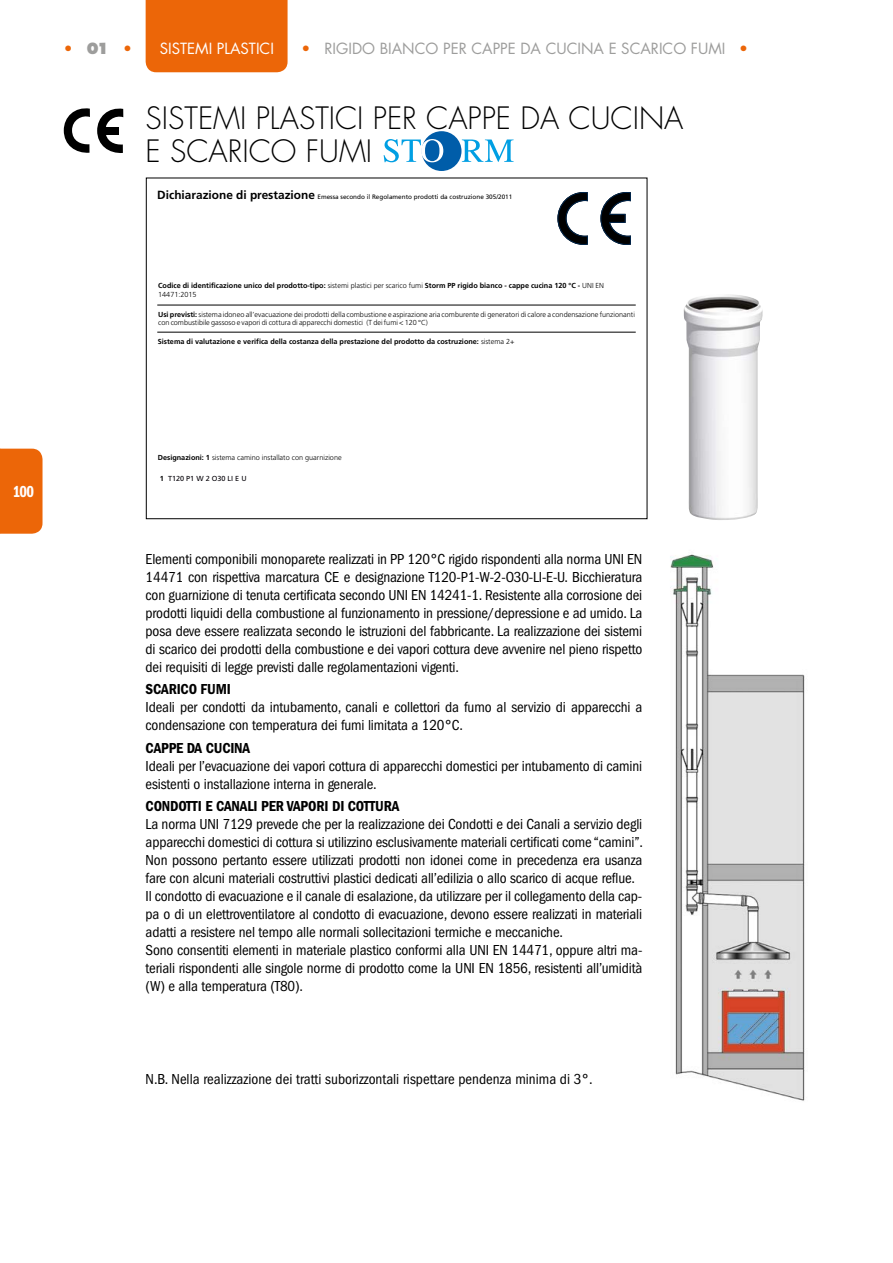
<style>
.page{position:relative;width:893px;height:1263px;background:#fff}
.page>*{position:absolute;margin:0;border:0;box-sizing:border-box;transform-origin:0 0}
.t1{font:300 30px/33px "Futura";color:#000}
.t2{font:600 condensed 16.5px "Franklin Gothic";color:#fff;scale:.9 1}
.t3{font:condensed 15px/18px "Franklin Gothic";letter-spacing:-.01em;color:#000}
.t4{font:600 condensed 15px "Franklin Gothic";letter-spacing:-.01em;color:#000}
.t5{font:15px "Futura";color:#9d9d9c}
.t6{font:15px "Futura";color:#fff}
.t7{font:15px "Futura";color:#ec6608}
.t8{font:300 7.35px/8.4px "Frutiger 45";color:#000}
.t9{font:700 7.35px "Frutiger 65";color:#000}
.t10{font:7.35px "Frutiger 55 Roman";color:#040007}
.t11{font:6.3px "Frutiger 55 Roman";color:#000}
.s1{font-weight:800;color:#9d9d9c}
.s2{color:#ec6608}
.s3{font-family:"Frutiger 65";font-weight:700;font-size:11.85px}
.s4{font-family:"Frutiger 45";font-weight:300}
.s5{font-family:"Frutiger 65";font-weight:700}
.s6{font-family:"Frutiger 65";font-weight:700;color:#000}
</style>
<div class="page">
<div style="left:146px;top:1px;width:142px;height:71px;background:#ec6608"></div>
<hr style="left:146px;top:0;width:142px;height:1px;background:#ec6608">
<div style="left:0;top:449px;width:43px;height:85px;background:#ec6608"></div>
<svg style="left:64px;top:108px;width:26px;height:45px"></svg>
<svg style="left:97px;top:108px;width:26px;height:45px"></svg>
<div style="left:103px;top:127px;width:16px;height:8px;background:#000"></div>
<div style="left:422px;top:131px;width:39px;height:40px;background:#005da9;border-radius:50%"></div>
<svg style="left:384px;top:139px;width:59px;height:23px"></svg>
<svg style="left:462px;top:140px;width:52px;height:22px"></svg>
<svg style="left:557px;top:192px;width:31px;height:53px"></svg>
<svg style="left:600px;top:192px;width:31px;height:53px"></svg>
<hr style="left:157px;top:305px;width:479px;height:1px;background:#000">
<hr style="left:157px;top:332px;width:479px;height:1px;background:#000">
<img style="left:683px;top:294px;width:80px;height:226px">
<img style="left:670px;top:554px;width:135px;height:547px">
<p class="t7" style="left:64px;top:39px;width:70px">• <span class="s1">01</span> •</p>
<p class="t6" style="left:160px;top:39px;width:116px">SISTEMI PLASTICI</p>
<p class="t5" style="left:302px;top:39px;width:448px"><span class="s2">•</span> RIGIDO BIANCO PER CAPPE DA CUCINA E SCARICO FUMI <span class="s2">•</span></p>
<h1 class="t1" style="left:146px;top:103px;width:539px">SISTEMI PLASTICI PER CAPPE DA CUCINA<br>E SCARICO FUMI</h1>
<p class="t11" style="left:157px;top:193px;width:356px"><span class="s3">Dichiarazione di prestazione</span> Emessa secondo il Regolamento prodotti da costruzione 305/2011</p>
<p class="t9" style="left:158px;top:281px;width:447px">Codice di identificazione unico del prodotto-tipo: <span class="s4">sistemi plastici per scarico fumi</span> Storm PP rigido bianco - cappe cucina 120 °C - <span class="s4">UNI EN</span></p>
<p class="t8" style="left:158px;top:290px;width:40px">14471:2015</p>
<p class="t8" style="left:158px;top:310px;width:478px"><span class="s5">Usi previsti:</span> sistema idoneo all’evacuazione dei prodotti della combustione e aspirazione aria comburente di generatori di calore a condensazione funzionanti con combustibile gassoso e vapori di cottura di apparecchi domestici (T dei fumi &lt; 120 °C)</p>
<p class="t9" style="left:158px;top:337px;width:358px">Sistema di valutazione e verifica della costanza della prestazione del prodotto da costruzione: <span class="s4">sistema 2+</span></p>
<p class="t2" style="left:13px;top:482px;width:25px">100</p>
<p class="t8" style="left:158px;top:453px;width:185px"><span class="s5">Designazioni: 1</span> sistema camino installato con guarnizione</p>
<p class="t10" style="left:160px;top:474px;width:88px"><span class="s6">1</span> T120 P1 W 2 O30 LI E U</p>
<p class="t3" style="left:146px;top:550px;width:498px;text-align:justify">Elementi componibili monoparete realizzati in PP 120°C rigido rispondenti alla norma UNI EN 14471 con rispettiva marcatura CE e designazione T120-P1-W-2-O30-LI-E-U. Bicchieratura con guarnizione di tenuta certificata secondo UNI EN 14241-1. Resistente alla corrosione dei prodotti liquidi della combustione al funzionamento in pressione/depressione e ad umido. La posa deve essere realizzata secondo le istruzioni del fabbricante. La realizzazione dei sistemi di scarico dei prodotti della combustione e dei vapori cottura deve avvenire nel pieno rispetto dei requisiti di legge previsti dalle regolamentazioni vigenti.</p>
<p class="t4" style="left:146px;top:681px;width:87px">SCARICO FUMI</p>
<p class="t3" style="left:146px;top:698px;width:498px">Ideali per condotti da intubamento, canali e collettori da fumo al servizio di apparecchi a condensazione con temperatura dei fumi limitata a 120°C.</p>
<p class="t4" style="left:146px;top:739px;width:106px">CAPPE DA CUCINA</p>
<p class="t3" style="left:146px;top:757px;width:498px">Ideali per l’evacuazione dei vapori cottura di apparecchi domestici per intubamento di camini esistenti o installazione interna in generale.</p>
<p class="t4" style="left:146px;top:797px;width:255px">CONDOTTI E CANALI PER VAPORI DI COTTURA</p>
<p class="t3" style="left:146px;top:815px;width:499px">La norma UNI 7129 prevede che per la realizzazione dei Condotti e dei Canali a servizio degli apparecchi domestici di cottura si utilizzino esclusivamente materiali certificati come “camini”.<br>Non possono pertanto essere utilizzati prodotti non idonei come in precedenza era usanza fare con alcuni materiali costruttivi plastici dedicati all’edilizia o allo scarico di acque reflue.<br>Il condotto di evacuazione e il canale di esalazione, da utilizzare per il collegamento della cap&shy;pa o di un elettroventilatore al condotto di evacuazione, devono essere realizzati in materiali adatti a resistere nel tempo alle normali sollecitazioni termiche e meccaniche.<br>Sono consentiti elementi in materiale plastico conformi alla UNI EN 14471, oppure altri ma&shy;teriali rispondenti alle singole norme di prodotto come la UNI EN 1856, resistenti all’umidità (W) e alla temperatura (T80).</p>
<p class="t3" style="left:146px;top:1071px;width:449px">N.B. Nella realizzazione dei tratti suborizzontali rispettare pendenza minima di 3°.</p>
</div>
